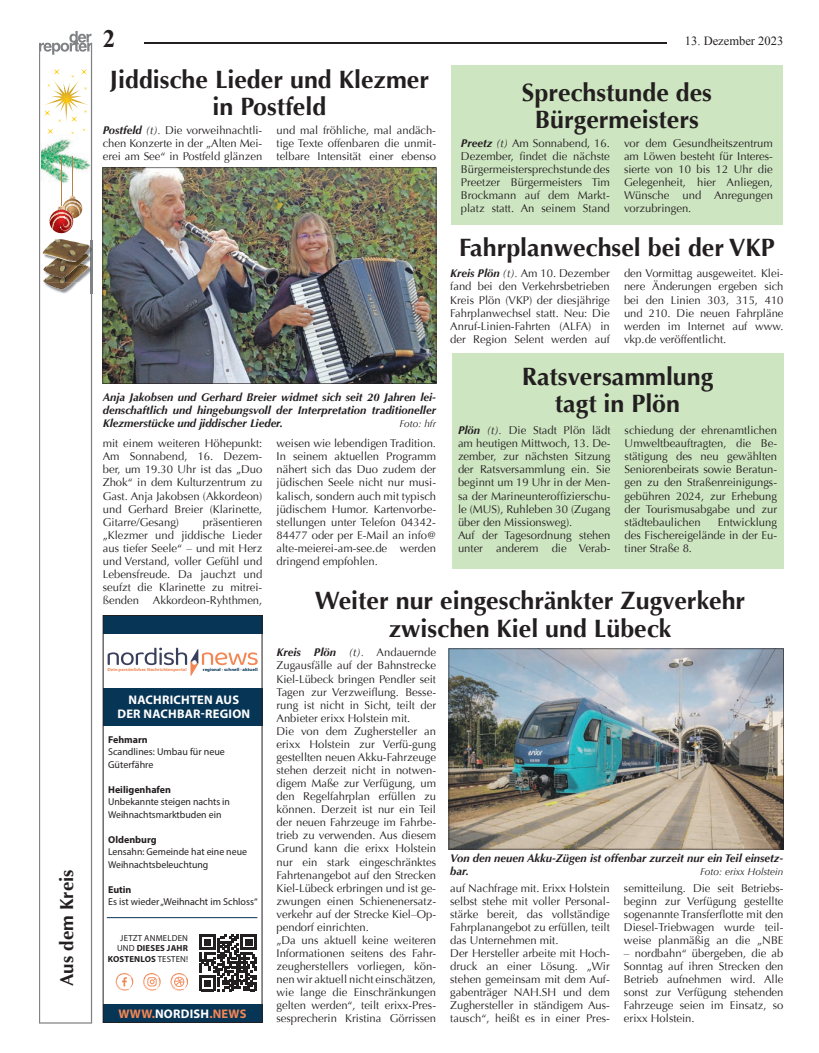
<style>
.page{position:relative;width:819px;height:1053px;background:#fff}
.page>*{position:absolute;margin:0;border:0;box-sizing:border-box;transform-origin:0 0}
.t1{font:700 25px/27.5px "Optima";color:#231f20;text-align:center}
.t2{font:700 25px "Times New Roman";color:#231f20}
.t3{font:700 18.75px "Optima";color:#231f20}
.t4{font:700 12.5px/13.8px "Myriad Pro";letter-spacing:.02em;color:#fff;text-align:center}
.t5{font:700 12.5px "Myriad Pro";letter-spacing:.02em;color:#f38653}
.t6{font:12.5px "Times New Roman";color:#231f20}
.t7{font:11.25px/13px "Optima";color:#231f20;text-align:justify}
.t8{font:italic 700 11.25px/13px "Optima";color:#231f20;text-align:justify}
.t9{font:10px/12.5px "Myriad Pro";color:#231f20}
.t10{font:italic 10px "Optima";color:#231f20}
.t11{font:8.75px/10.5px "Myriad Pro";letter-spacing:.02em;color:#231f20;text-align:right}
.t12{font:700 4.38px "Myriad Pro";color:#f38653;scale:1.1 1}
.t13{font:700 4.38px "Myriad Pro";color:#073555;scale:1.1 1}
.s1{font-weight:700;font-style:italic}
.s2{font-style:italic}
.s3{font-weight:700}
.s4{color:#fff}
</style>
<div class="page">
<div style="left:452px;top:353px;width:331px;height:216px;background:#cde5c1"></div>
<div style="left:451px;top:65px;width:331px;height:160px;background:#cde5c1"></div>
<hr style="left:144px;top:43px;width:522px;height:1px;background:#231f20">
<svg style="left:108px;top:647px;width:150px;height:29px"></svg>
<div style="left:103px;top:688px;width:159px;height:37px;background:#073555"></div>
<svg style="left:199px;top:934px;width:58px;height:57px"></svg>
<div style="left:103px;top:1004px;width:159px;height:18px;background:#073555"></div>
<hr style="left:107px;top:917px;width:150px;height:1px;background:#073555">
<div style="left:103px;top:615px;width:159px;height:18px;background:#073555"></div>
<svg style="left:115px;top:973px;width:19px;height:18px"></svg>
<svg style="left:143px;top:973px;width:18px;height:18px"></svg>
<svg style="left:170px;top:973px;width:18px;height:18px"></svg>
<div style="left:103px;top:615px;width:159px;height:407px;border:1px solid #231f20"></div>
<img style="left:102px;top:167px;width:334px;height:217px">
<img style="left:448px;top:648px;width:335px;height:201px">
<svg style="left:39px;top:55px;width:53px;height:968px"></svg>
<svg style="left:39px;top:31px;width:53px;height:24px"></svg>
<img style="left:44px;top:282px;width:33px;height:11px">
<img style="left:43px;top:279px;width:29px;height:10px">
<svg style="left:43px;top:69px;width:47px;height:65px"></svg>
<img style="left:44px;top:278px;width:33px;height:4px">
<img style="left:43px;top:266px;width:34px;height:12px">
<svg style="left:44px;top:262px;width:9px;height:17px"></svg>
<svg style="left:77px;top:240px;width:16px;height:53px"></svg>
<img style="left:46px;top:262px;width:42px;height:4px">
<img style="left:43px;top:239px;width:46px;height:23px">
<img style="left:42px;top:134px;width:48px;height:60px">
<hr style="left:72px;top:156px;width:1px;height:39px;background:#b4854b">
<img style="left:76px;top:199px;width:6px;height:19px">
<img style="left:76px;top:201px;width:6px;height:14px">
<hr style="left:61px;top:156px;width:1px;height:49px;background:#b4854b">
<img style="left:49px;top:209px;width:24px;height:24px">
<img style="left:50px;top:212px;width:23px;height:18px">
<svg style="left:58px;top:194px;width:18px;height:26px"></svg>
<svg style="left:53px;top:226px;width:9px;height:4px"></svg>
<p class="t3" style="left:56px;top:985px;width:118px;rotate:-90deg">Aus dem Kreis</p>
<p class="t2" style="left:103px;top:21px;width:14px">2</p>
<p class="t6" style="left:685px;top:32px;width:100px">13. Dezember 2023</p>
<p class="t1" style="left:110px;top:66px;width:321px">Jiddische Lieder und Klezmer in Postfeld</p>
<p class="t7" style="left:103px;top:123px;width:161px"><span class="s1">Postfeld</span> <span class="s2">(t).</span> Die vorweihnachtli&shy;chen Konzerte in der „Alten Mei&shy;erei am See“ in Postfeld glänzen</p>
<p class="t7" style="left:276px;top:123px;width:161px">und mal fröhliche, mal andäch&shy;tige Texte offenbaren die unmit&shy;telbare Intensität einer ebenso</p>
<p class="t1" style="left:522px;top:79px;width:191px">Sprechstunde des<br>Bürgermeisters</p>
<p class="t7" style="left:461px;top:136px;width:150px"><span class="s1">Preetz</span> <span class="s2">(t)</span> Am Sonnabend, 16.<br>Dezember, findet die nächste Bürgermeistersprechstunde des Preetzer Bürgermeisters Tim Brockmann auf dem Markt&shy;platz statt. An seinem Stand</p>
<p class="t7" style="left:624px;top:136px;width:150px">vor dem Gesundheitszentrum am Löwen besteht für Interes&shy;sierte von 10 bis 12 Uhr die Gelegenheit, hier Anliegen, Wünsche und Anregungen vorzubringen.</p>
<p class="t1" style="left:459px;top:234px;width:317px">Fahrplanwechsel bei der VKP</p>
<p class="t7" style="left:450px;top:267px;width:161px"><span class="s1">Kreis Plön</span> <span class="s2">(t).</span> Am 10. Dezember fand bei den Verkehrsbetrieben Kreis Plön (VKP) der diesjährige Fahrplanwechsel statt. Neu: Die Anruf-Linien-Fahrten (ALFA) in der Region Selent werden auf</p>
<p class="t7" style="left:624px;top:267px;width:161px">den Vormittag ausgeweitet. Klei&shy;nere Änderungen ergeben sich bei den Linien 303, 315, 410 und 210. Die neuen Fahrpläne werden im Internet auf www. vkp.de veröffentlicht.</p>
<p class="t1" style="left:522px;top:362px;width:193px">Ratsversammlung tagt in Plön</p>
<p class="t7" style="left:458px;top:424px;width:154px;text-align:left"><span class="s1">Plön</span> <span class="s2">(t).</span> Die Stadt Plön lädt am heutigen Mittwoch, 13. De&shy;zember, zur nächsten Sitzung der Ratsversammlung ein. Sie beginnt um 19 Uhr in der Men&shy;sa der Marineunteroffizierschu&shy;le (MUS), Ruhleben 30 (Zugang über den Missionsweg).<br>Auf der Tagesordnung stehen unter anderem die Verab-</p>
<p class="t7" style="left:624px;top:424px;width:154px">schiedung der ehrenamtlichen Umweltbeauftragten, die Be&shy;stätigung des neu gewählten Seniorenbeirats sowie Beratun&shy;gen zu den Straßenreinigungs&shy;gebühren 2024, zur Erhebung der Tourismusabgabe und zur städtebaulichen</p>
<p class="t8" style="left:103px;top:390px;width:335px">Anja Jakobsen und Gerhard Breier widmet sich seit 20 Jahren lei&shy;denschaftlich und hingebungsvoll der Interpretation traditioneller Klezmerstücke und jiddischer Lieder.</p>
<p class="t10" style="left:399px;top:418px;width:38px">Foto: hfr</p>
<p class="t7" style="left:276px;top:437px;width:161px">weisen wie lebendigen Tradition.<br>In seinem aktuellen Programm nähert sich das Duo zudem der jüdischen Seele nicht nur musi&shy;kalisch, sondern auch mit typisch jüdischem Humor. Kartenvorbe&shy;stellungen unter Telefon 04342- 84477 oder per E-Mail an info@ alte-meierei-am-see.de werden dringend empfohlen.</p>
<p class="t7" style="left:103px;top:437px;width:161px">mit einem weiteren Höhepunkt:<br>Am Sonnabend, 16. Dezem&shy;ber, um 19.30 Uhr ist das „Duo Zhok“ in dem Kulturzentrum zu Gast. Anja Jakobsen (Akkordeon) und Gerhard Breier (Klarinette, Gitarre/Gesang)</p>
<p class="t7" style="left:624px;top:515px;width:154px;text-indent:93px">Entwicklung des Fischereigelände in der Eu&shy;tiner Straße 8.</p>
<p class="t7" style="left:103px;top:515px;width:161px;text-indent:100px">präsentieren „Klezmer und jiddische Lieder aus tiefer Seele“ – und mit Herz und Verstand, voller Gefühl und Lebensfreude. Da jauchzt und seufzt die Klarinette zu mitrei&shy;ßenden Akkordeon-Ryhthmen,</p>
<p class="t1" style="left:315px;top:587px;width:432px">Weiter nur eingeschränkter Zugverkehr zwischen Kiel und Lübeck</p>
<p class="t12" style="left:107px;top:666px;width:73px">Dein persönliches Nachrichtenportal</p>
<p class="t13" style="left:203px;top:666px;width:51px">regional · schnell · aktuell</p>
<p class="t4" style="left:117px;top:692px;width:134px">NACHRICHTEN AUS<br>DER NACHBAR-REGION</p>
<p class="t9" style="left:108px;top:733px;width:118px"><span class="s3">Fehmarn<br></span>Scandlines: Umbau für neue<br>Güterfähre</p>
<p class="t9" style="left:108px;top:783px;width:123px"><span class="s3">Heiligenhafen<br></span>Unbekannte steigen nachts in<br>Weihnachtsmarktbuden ein</p>
<p class="t9" style="left:108px;top:833px;width:140px"><span class="s3">Oldenburg<br></span>Lensahn: Gemeinde hat eine neue<br>Weihnachtsbeleuchtung</p>
<p class="t9" style="left:108px;top:883px;width:151px"><span class="s3">Eutin<br></span>Es ist wieder „Weihnacht im Schloss“</p>
<p class="t11" style="left:108px;top:932px;width:82px">JETZT ANMELDEN<br>UND <span class="s3">DIESES JAHR<br>KOSTENLOS</span> TESTEN!</p>
<p class="t5" style="left:118px;top:1005px;width:130px">WWW.<span class="s4">NORDISH</span>.NEWS</p>
<p class="t7" style="left:276px;top:646px;width:161px;text-align:left"><span class="s1">Kreis Plön</span> <span class="s2">(t).</span> Andauernde<br>Zugausfälle auf der Bahnstrecke<br>Kiel-Lübeck bringen Pendler seit<br>Tagen zur Verzweiflung. Besse&shy;rung ist nicht in Sicht, teilt der<br>Anbieter erixx Holstein mit.<br>Die von dem Zughersteller an erixx Holstein zur Verfü-gung gestellten neuen Akku-Fahrzeuge stehen derzeit nicht in notwen&shy;digem Maße zur Verfügung, um den Regelfahrplan erfüllen zu können. Derzeit ist nur ein Teil der neuen Fahrzeuge im Fahrbe&shy;trieb zu verwenden. Aus diesem<br>Grund kann die erixx Holstein nur ein stark eingeschränktes<br>Fahrtenangebot auf den Strecken<br>Kiel-Lübeck erbringen und ist ge&shy;zwungen einen Schienenersatz&shy;verkehr auf der Strecke Kiel–Op&shy;pendorf einrichten.<br>„Da uns aktuell keine weiteren<br>Informationen seitens des Fahr&shy;zeugherstellers vorliegen, kön&shy;nen wir aktuell nicht einschätzen, wie lange die Einschränkungen gelten werden“, teilt erixx-Pres&shy;sesprecherin Kristina Görrissen</p>
<p class="t8" style="left:450px;top:852px;width:334px">Von den neuen Akku-Zügen ist offenbar zurzeit nur ein Teil einsetz&shy;bar.</p>
<p class="t10" style="left:700px;top:866px;width:84px">Foto: erixx Holstein</p>
<p class="t7" style="left:450px;top:881px;width:161px;text-align:left">auf Nachfrage mit. Erixx Holstein selbst stehe mit voller Personal&shy;stärke bereit, das vollständige<br>Fahrplanangebot zu erfüllen, teilt das Unternehmen mit.<br>Der Hersteller arbeite mit Hoch&shy;druck an einer Lösung. „Wir stehen gemeinsam mit dem Auf&shy;gabenträger NAH.SH und dem<br>Zughersteller in ständigem Aus&shy;tausch“, heißt es in einer Pres-</p>
<p class="t7" style="left:624px;top:881px;width:161px">semitteilung. Die seit Betriebs&shy;beginn zur Verfügung gestellte sogenannte Transferflotte mit den Diesel-Triebwagen wurde teil&shy;weise planmäßig an die „NBE</p>
<p class="t7" style="left:624px;top:946px;width:161px">– nordbahn“ übergeben, die ab Sonntag auf ihren Strecken den Betrieb aufnehmen wird. Alle sonst zur Verfügung stehenden Fahrzeuge seien im Einsatz, so erixx Holstein.</p>
</div>
